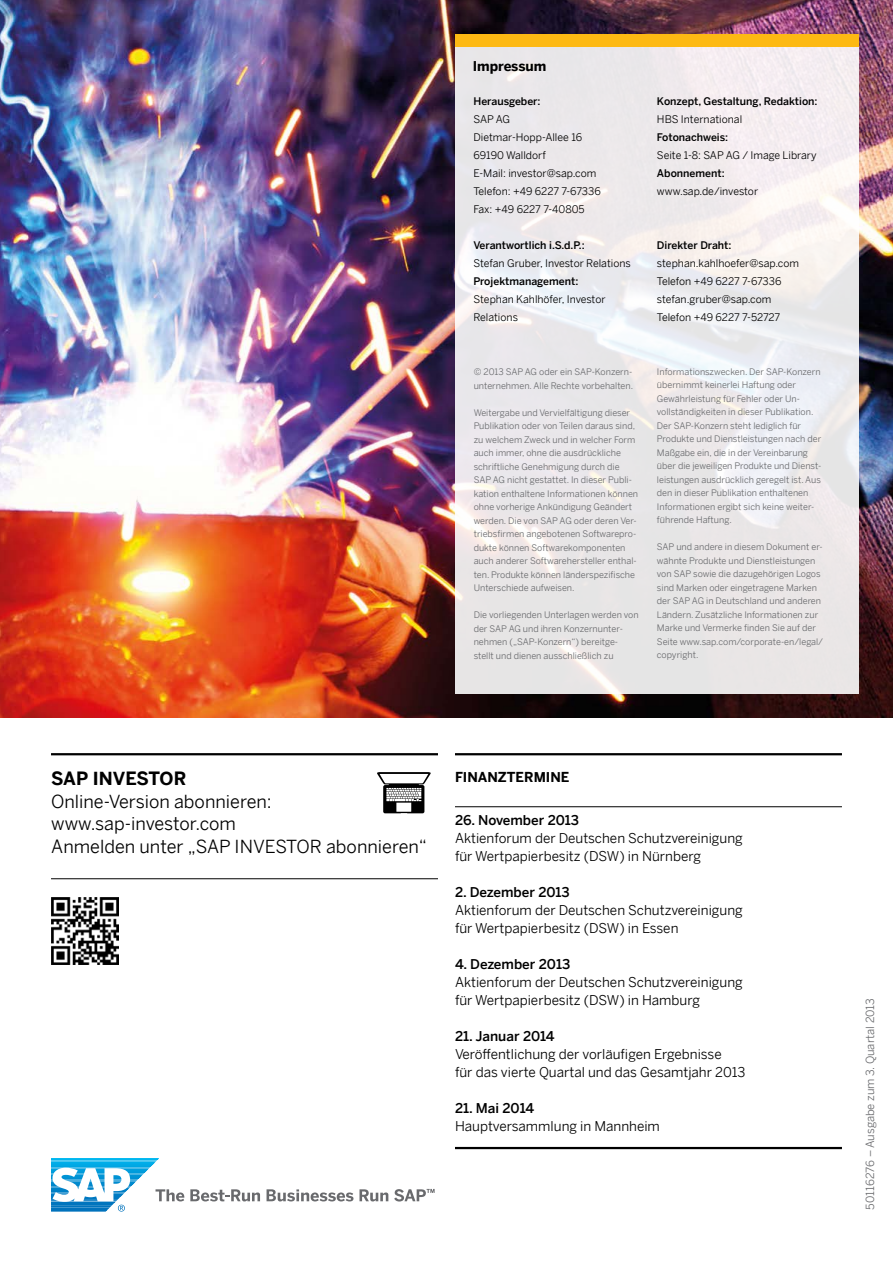
<style>
.page{position:relative;width:893px;height:1263px;background:#fff}
.page>*{position:absolute;margin:0;border:0;box-sizing:border-box;transform-origin:0 0}
.t1{font:18px/22.5px "Benton Sans";color:#000}
.t2{font:700 18px "Benton Sans";color:#000}
.t3{font:13.5px/18px "Benton Sans";color:#000}
.t4{font:500 13.5px "Benton Sans";color:#000}
.t5{font:700 13.5px "Benton Sans";color:#000}
.t6{font:11.25px "Benton Sans";color:#696a6d}
.t7{font:10.5px/18px "Benton Sans";color:#000}
.t8{font:500 10.5px "Benton Sans";color:#000}
.t9{font:9px/13.5px "Benton Sans";color:#696a6d}
</style>
<div class="page">
<img style="left:0;top:0;width:893px;height:717px">
<svg style="left:455px;top:47px;width:404px;height:646px;background:#ece9eb"></svg>
<svg style="left:190px;top:1189px;width:70px;height:12px"></svg>
<svg style="left:267px;top:1189px;width:86px;height:12px"></svg>
<svg style="left:359px;top:1189px;width:29px;height:12px"></svg>
<svg style="left:394px;top:1189px;width:41px;height:12px"></svg>
<svg style="left:51px;top:1158px;width:133px;height:53px"></svg>
<div style="left:455px;top:34px;width:404px;height:13px;background:#fdb913"></div>
<hr style="left:51px;top:753px;width:387px;height:2px;background:#000">
<hr style="left:51px;top:878px;width:387px;height:1px;background:#000">
<svg style="left:377px;top:772px;width:54px;height:41px"></svg>
<hr style="left:455px;top:1147px;width:387px;height:2px;background:#000">
<hr style="left:455px;top:806px;width:387px;height:1px;background:#000">
<hr style="left:455px;top:753px;width:387px;height:2px;background:#000">
<img style="left:51px;top:897px;width:68px;height:67px">
<h2 class="t5" style="left:473px;top:57px;width:75px">Impressum</h2>
<p class="t8" style="left:473px;top:94px;width:69px">Herausgeber:</p>
<p class="t7" style="left:473px;top:110px;width:129px">SAP AG<br>Dietmar-Hopp-Allee 16<br>69190 Walldorf<br>E-Mail: investor@sap.com<br>Telefon: +49 6227 7-67336<br>Fax: +49 6227 7-40805</p>
<p class="t8" style="left:473px;top:238px;width:113px">Verantwortlich i.S.d.P.:</p>
<p class="t7" style="left:473px;top:254px;width:159px">Stefan Gruber, Investor Relations</p>
<p class="t8" style="left:473px;top:274px;width:106px">Projektmanagement:</p>
<p class="t7" style="left:473px;top:290px;width:134px">Stephan Kahlhöfer, Investor<br>Relations</p>
<p class="t9" style="left:474px;top:365px;width:161px">© 2013 SAP AG oder ein SAP-Konzern&shy;unternehmen. Alle Rechte vorbehalten.</p>
<p class="t9" style="left:474px;top:405px;width:166px">Weitergabe und Vervielfältigung dieser Publikation oder von Teilen daraus sind, zu welchem Zweck und in welcher Form auch immer, ohne die ausdrückliche schriftliche Genehmigung durch die SAP AG nicht gestattet. In dieser Publi&shy;kation enthaltene Informationen können ohne vorherige Ankündigung Geändert werden. Die von SAP AG oder deren Ver&shy;triebsfirmen angebotenen Softwarepro&shy;dukte können Softwarekomponenten auch anderer Softwarehersteller enthal&shy;ten. Produkte können länderspezifische Unterschiede aufweisen.</p>
<p class="t9" style="left:474px;top:608px;width:166px">Die vorliegenden Unterlagen werden von der SAP AG und ihren Konzernunter&shy;nehmen („SAP-Konzern“) bereitge&shy;stellt und dienen ausschließlich zu</p>
<p class="t8" style="left:657px;top:94px;width:162px">Konzept, Gestaltung, Redaktion:</p>
<p class="t7" style="left:657px;top:110px;width:87px">HBS International</p>
<p class="t8" style="left:657px;top:130px;width:73px">Fotonachweis:</p>
<p class="t7" style="left:657px;top:146px;width:161px">Seite 1-8: SAP AG / Image Library</p>
<p class="t8" style="left:657px;top:166px;width:69px">Abonnement:</p>
<p class="t7" style="left:657px;top:182px;width:103px">www.sap.de/investor</p>
<p class="t8" style="left:657px;top:238px;width:76px">Direkter Draht:</p>
<p class="t7" style="left:657px;top:254px;width:144px">stephan.kahlhoefer@sap.com<br>Telefon +49 6227 7-67336 stefan.gruber@sap.com<br>Telefon +49 6227 7-52727</p>
<p class="t9" style="left:657px;top:364px;width:166px">Informationszwecken. Der SAP-Konzern übernimmt keinerlei Haftung oder Gewährleistung für Fehler oder Un&shy;vollständigkeiten in dieser Publikation.<br>Der SAP-Konzern steht lediglich für Produkte und Dienstleistungen nach der Maßgabe ein, die in der Vereinbarung über die jeweiligen Produkte und Dienst&shy;leistungen ausdrücklich geregelt ist. Aus den in dieser Publikation enthaltenen Informationen ergibt sich keine weiter&shy;führende Haftung.</p>
<p class="t9" style="left:657px;top:540px;width:168px">SAP und andere in diesem Dokument er&shy;wähnte Produkte und Dienstleistungen von SAP sowie die dazugehörigen Logos sind Marken oder eingetragene Marken der SAP AG in Deutschland und anderen Ländern. Zusätzliche Informationen zur Marke und Vermerke finden Sie auf der Seite www.sap.com/corporate-en/legal/ copyright.</p>
<h1 class="t2" style="left:51px;top:766px;width:137px">SAP INVESTOR</h1>
<h1 class="t1" style="left:51px;top:789px;width:377px">Online-Version abonnieren: www.sap-investor.com<br>Anmelden unter „SAP INVESTOR abonnieren“</h1>
<h2 class="t5" style="left:455px;top:767px;width:116px">FINANZTERMINE</h2>
<h2 class="t4" style="left:455px;top:810px;width:126px">26. November 2013</h2>
<h2 class="t3" style="left:455px;top:828px;width:289px">Aktienforum der Deutschen Schutzvereinigung für Wertpapierbesitz (DSW) in Nürnberg</h2>
<h2 class="t4" style="left:455px;top:882px;width:116px">2. Dezember 2013</h2>
<h2 class="t3" style="left:455px;top:900px;width:289px">Aktienforum der Deutschen Schutzvereinigung für Wertpapierbesitz (DSW) in Essen</h2>
<h2 class="t4" style="left:455px;top:954px;width:117px">4. Dezember 2013</h2>
<h2 class="t3" style="left:455px;top:972px;width:289px">Aktienforum der Deutschen Schutzvereinigung für Wertpapierbesitz (DSW) in Hamburg</h2>
<h2 class="t4" style="left:455px;top:1026px;width:101px">21. Januar 2014</h2>
<h2 class="t3" style="left:455px;top:1044px;width:292px">Veröffentlichung der vorläufigen Ergebnisse<br>für das vierte Quartal und das Gesamtjahr 2013</h2>
<h2 class="t4" style="left:455px;top:1098px;width:81px">21. Mai 2014</h2>
<h2 class="t3" style="left:455px;top:1116px;width:206px">Hauptversammlung in Mannheim</h2>
<p class="t6" style="left:862px;top:1209px;width:213px;rotate:-90deg">50116276 – Ausgabe zum 3. Quartal 2013</p>
</div>
